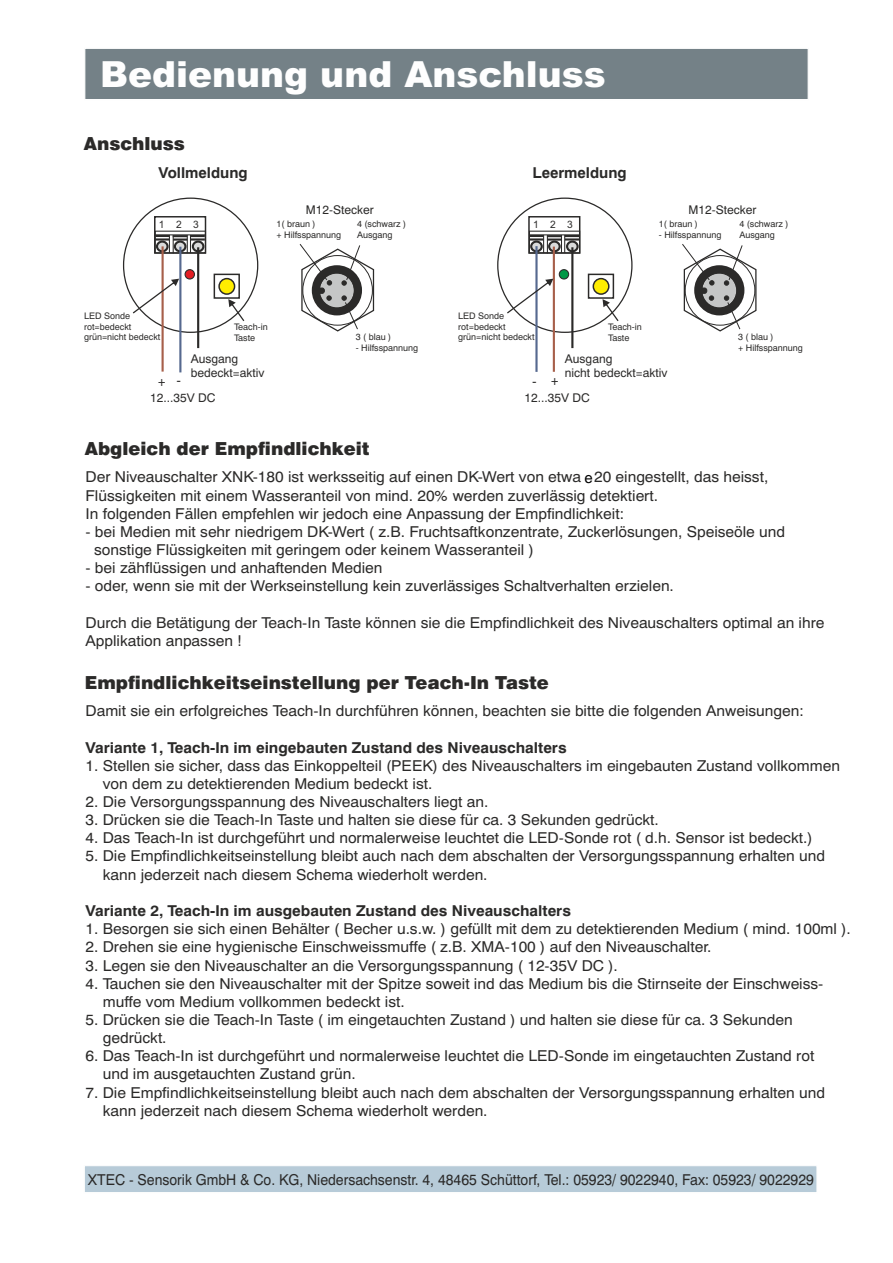
<style>
.page{position:relative;width:893px;height:1263px;background:#fff}
.page>*{position:absolute;margin:0;border:0;box-sizing:border-box;transform-origin:0 0}
.t1{font:900 36px "Arial";color:#fefefe}
.t2{font:900 18px "Swiss 721 BT";color:#2b2a29}
.t3{font:15px/18.1px "Helvetica";color:#2b2a29}
.t4{font:700 15px "Helvetica";color:#2b2a29}
.t5{font:15px "Helvetica";color:#2b2a29;scale:.93 1}
.t6{font:13.8px "Helvetica";color:#2b2a29}
.t7{font:12px/14.5px "Helvetica";color:#2b2a29}
.t8{font:10.2px "Arial";color:#2b2a29}
.t9{font:9px/10.9px "Helvetica";color:#2b2a29}
</style>
<div class="page">
<div style="left:85px;top:1166px;width:732px;height:26px;background:#b7cbd8"></div>
<div style="left:85px;top:49px;width:723px;height:50px;background:#748187"></div>
<svg style="left:299px;top:244px;width:76px;height:88px"></svg>
<div style="left:154px;top:216px;width:52px;height:38px;border:1px solid #2b2a29"></div>
<div style="left:155px;top:231px;width:51px;height:22px;border:1px solid #2b2a29"></div>
<hr style="left:155px;top:234px;width:50px;height:1px;background:#2b2a29">
<svg style="left:155px;top:235px;width:50px;height:18px"></svg>
<hr style="left:173px;top:238px;width:14px;height:3px;background:#2b2a29">
<hr style="left:191px;top:238px;width:14px;height:3px;background:#2b2a29">
<svg style="left:156px;top:240px;width:13px;height:12px"></svg>
<svg style="left:174px;top:240px;width:12px;height:12px"></svg>
<div style="left:192px;top:240px;width:12px;height:12px;background:#d9dada;border:2px solid #2b2a29;border-radius:50%"></div>
<div style="left:185px;top:269px;width:10px;height:11px;background:#e31e24;border:1px solid #2b2a29;border-radius:50%"></div>
<hr style="left:162px;top:246px;width:2px;height:126px;background:#a75f4a">
<hr style="left:179px;top:247px;width:2px;height:125px;background:#56698f">
<hr style="left:197px;top:247px;width:2px;height:101px;background:#2b2a29">
<svg style="left:133px;top:279px;width:46px;height:34px"></svg>
<svg style="left:218px;top:278px;width:17px;height:17px"></svg>
<div style="left:214px;top:274px;width:26px;height:25px;border:1px solid #2b2a29"></div>
<svg style="left:228px;top:299px;width:16px;height:22px"></svg>
<svg style="left:682px;top:244px;width:75px;height:88px"></svg>
<div style="left:528px;top:216px;width:52px;height:38px;border:1px solid #2b2a29"></div>
<div style="left:529px;top:231px;width:51px;height:22px;border:1px solid #2b2a29"></div>
<hr style="left:529px;top:234px;width:51px;height:1px;background:#2b2a29">
<svg style="left:529px;top:235px;width:50px;height:18px"></svg>
<hr style="left:547px;top:238px;width:14px;height:3px;background:#2b2a29">
<hr style="left:565px;top:238px;width:14px;height:3px;background:#2b2a29">
<svg style="left:530px;top:240px;width:13px;height:12px"></svg>
<svg style="left:548px;top:240px;width:13px;height:12px"></svg>
<svg style="left:566px;top:240px;width:13px;height:12px"></svg>
<div style="left:559px;top:269px;width:10px;height:11px;background:#009846;border:1px solid #2b2a29;border-radius:50%"></div>
<hr style="left:553px;top:247px;width:2px;height:125px;background:#a75f4a">
<hr style="left:535px;top:246px;width:3px;height:126px;background:#56698f">
<hr style="left:571px;top:247px;width:2px;height:101px;background:#2b2a29">
<svg style="left:507px;top:279px;width:46px;height:34px"></svg>
<svg style="left:593px;top:278px;width:16px;height:17px"></svg>
<div style="left:588px;top:274px;width:26px;height:25px;border:1px solid #2b2a29"></div>
<svg style="left:602px;top:299px;width:17px;height:22px"></svg>
<h1 class="t1" style="left:100px;top:61px;width:507px">Bedienung und Anschluss</h1>
<p class="t2" style="left:84px;top:136px;width:102px">Anschluss</p>
<p class="t4" style="left:158px;top:166px;width:91px">Vollmeldung</p>
<p class="t4" style="left:533px;top:166px;width:96px">Leermeldung</p>
<p class="t7" style="left:306px;top:203px;width:70px">M12-Stecker</p>
<p class="t9" style="left:277px;top:219px;width:66px">1( braun )<br>+ Hilfsspannung</p>
<p class="t9" style="left:357px;top:219px;width:51px">4 (schwarz )<br>Ausgang</p>
<p class="t8" style="left:159px;top:221px;width:41px">1 2 3</p>
<p class="t8" style="left:533px;top:221px;width:41px">1 2 3</p>
<p class="t7" style="left:688px;top:203px;width:70px">M12-Stecker</p>
<p class="t9" style="left:659px;top:219px;width:41px">1( braun )</p>
<p class="t9" style="left:659px;top:230px;width:64px">- Hilfsspannung</p>
<p class="t9" style="left:739px;top:219px;width:51px">4 (schwarz )<br>Ausgang</p>
<p class="t9" style="left:84px;top:311px;width:78px">LED Sonde rot=bedeckt grün=nicht bedeckt</p>
<p class="t9" style="left:234px;top:322px;width:35px">Teach-in<br>Taste</p>
<p class="t7" style="left:191px;top:352px;width:75px">Ausgang bedeckt=aktiv</p>
<p class="t6" style="left:158px;top:375px;width:25px">+ -</p>
<p class="t7" style="left:150px;top:391px;width:67px">12...35V DC</p>
<p class="t9" style="left:356px;top:332px;width:37px">3 ( blau )</p>
<p class="t9" style="left:356px;top:343px;width:64px">- Hilfsspannung</p>
<p class="t9" style="left:458px;top:311px;width:78px">LED Sonde rot=bedeckt grün=nicht bedeckt</p>
<p class="t9" style="left:608px;top:322px;width:35px">Teach-in<br>Taste</p>
<p class="t7" style="left:565px;top:352px;width:104px">Ausgang<br>nicht bedeckt=aktiv</p>
<p class="t6" style="left:532px;top:375px;width:28px">- +</p>
<p class="t7" style="left:524px;top:391px;width:67px">12...35V DC</p>
<p class="t9" style="left:738px;top:332px;width:66px">3 ( blau )<br>+ Hilfsspannung</p>
<p class="t2" style="left:85px;top:441px;width:286px">Abgleich der Empfindlichkeit</p>
<p class="t3" style="left:86px;top:469px;width:684px">Der Niveauschalter XNK-180 ist werksseitig auf einen DK-Wert von etwa 20 eingestellt, das heisst,<br>Flüssigkeiten mit einem Wasseranteil von mind. 20% werden zuverlässig detektiert.<br>In folgenden Fällen empfehlen wir jedoch eine Anpassung der Empfindlichkeit:</p>
<p class="t3" style="left:94px;top:524px;width:692px;text-indent:-9px">- bei Medien mit sehr niedrigem DK-Wert ( z.B. Fruchtsaftkonzentrate, Zuckerlösungen, Speiseöle und sonstige Flüssigkeiten mit geringem oder keinem Wasseranteil )</p>
<p class="t3" style="left:86px;top:560px;width:298px">- bei zähflüssigen und anhaftenden Medien</p>
<p class="t3" style="left:86px;top:578px;width:590px">- oder, wenn sie mit der Werkseinstellung kein zuverlässiges Schaltverhalten erzielen.</p>
<p class="t3" style="left:85px;top:615px;width:740px">Durch die Betätigung der Teach-In Taste können sie die Empfindlichkeit des Niveauschalters optimal an ihre<br>Applikation anpassen !</p>
<p class="t2" style="left:85px;top:675px;width:465px">Empfindlichkeitseinstellung per Teach-In Taste</p>
<p class="t3" style="left:86px;top:703px;width:720px">Damit sie ein erfolgreiches Teach-In durchführen können, beachten sie bitte die folgenden Anweisungen:</p>
<p class="t4" style="left:86px;top:741px;width:483px">Variante 1, Teach-In im eingebauten Zustand des Niveauschalters</p>
<p class="t3" style="left:103px;top:758px;width:739px;text-indent:-17px">1. Stellen sie sicher, dass das Einkoppelteil (PEEK) des Niveauschalters im eingebauten Zustand vollkommen von dem zu detektierenden Medium bedeckt ist.</p>
<p class="t3" style="left:86px;top:794px;width:404px">2. Die Versorgungsspannung des Niveauschalters liegt an.</p>
<p class="t3" style="left:86px;top:812px;width:575px">3. Drücken sie die Teach-In Taste und halten sie diese für ca. 3 Sekunden gedrückt.</p>
<p class="t3" style="left:86px;top:830px;width:729px">4. Das Teach-In ist durchgeführt und normalerweise leuchtet die LED-Sonde rot ( d.h. Sensor ist bedeckt.)</p>
<p class="t3" style="left:103px;top:848px;width:724px;text-indent:-17px">5. Die Empfindlichkeitseinstellung bleibt auch nach dem abschalten der Versorgungsspannung erhalten und kann jederzeit nach diesem Schema wiederholt werden.</p>
<p class="t4" style="left:86px;top:905px;width:487px">Variante 2, Teach-In im ausgebauten Zustand des Niveauschalters</p>
<p class="t3" style="left:86px;top:921px;width:767px">1. Besorgen sie sich einen Behälter ( Becher u.s.w. ) gefüllt mit dem zu detektierenden Medium ( mind. 100ml ).</p>
<p class="t3" style="left:86px;top:939px;width:627px">2. Drehen sie eine hygienische Einschweissmuffe ( z.B. XMA-100 ) auf den Niveauschalter.</p>
<p class="t3" style="left:86px;top:957px;width:534px">3. Legen sie den Niveauschalter an die Versorgungsspannung ( 12-35V DC ).</p>
<p class="t3" style="left:103px;top:976px;width:722px;text-indent:-17px">4. Tauchen sie den Niveauschalter mit der Spitze soweit ind das Medium bis die Stirnseite der Einschweiss&shy;muffe vom Medium vollkommen bedeckt ist.</p>
<p class="t3" style="left:103px;top:1012px;width:691px;text-indent:-17px">5. Drücken sie die Teach-In Taste ( im eingetauchten Zustand ) und halten sie diese für ca. 3 Sekunden gedrückt.</p>
<p class="t3" style="left:103px;top:1048px;width:713px;text-indent:-17px">6. Das Teach-In ist durchgeführt und normalerweise leuchtet die LED-Sonde im eingetauchten Zustand rot und im ausgetauchten Zustand grün.</p>
<p class="t3" style="left:103px;top:1085px;width:724px;text-indent:-17px">7. Die Empfindlichkeitseinstellung bleibt auch nach dem abschalten der Versorgungsspannung erhalten und kann jederzeit nach diesem Schema wiederholt werden.</p>
<p class="t5" style="left:88px;top:1173px;width:782px">XTEC - Sensorik GmbH &amp; Co. KG, Niedersachsenstr. 4, 48465 Schüttorf, Tel.: 05923/ 9022940, Fax: 05923/ 9022929</p>
</div>
